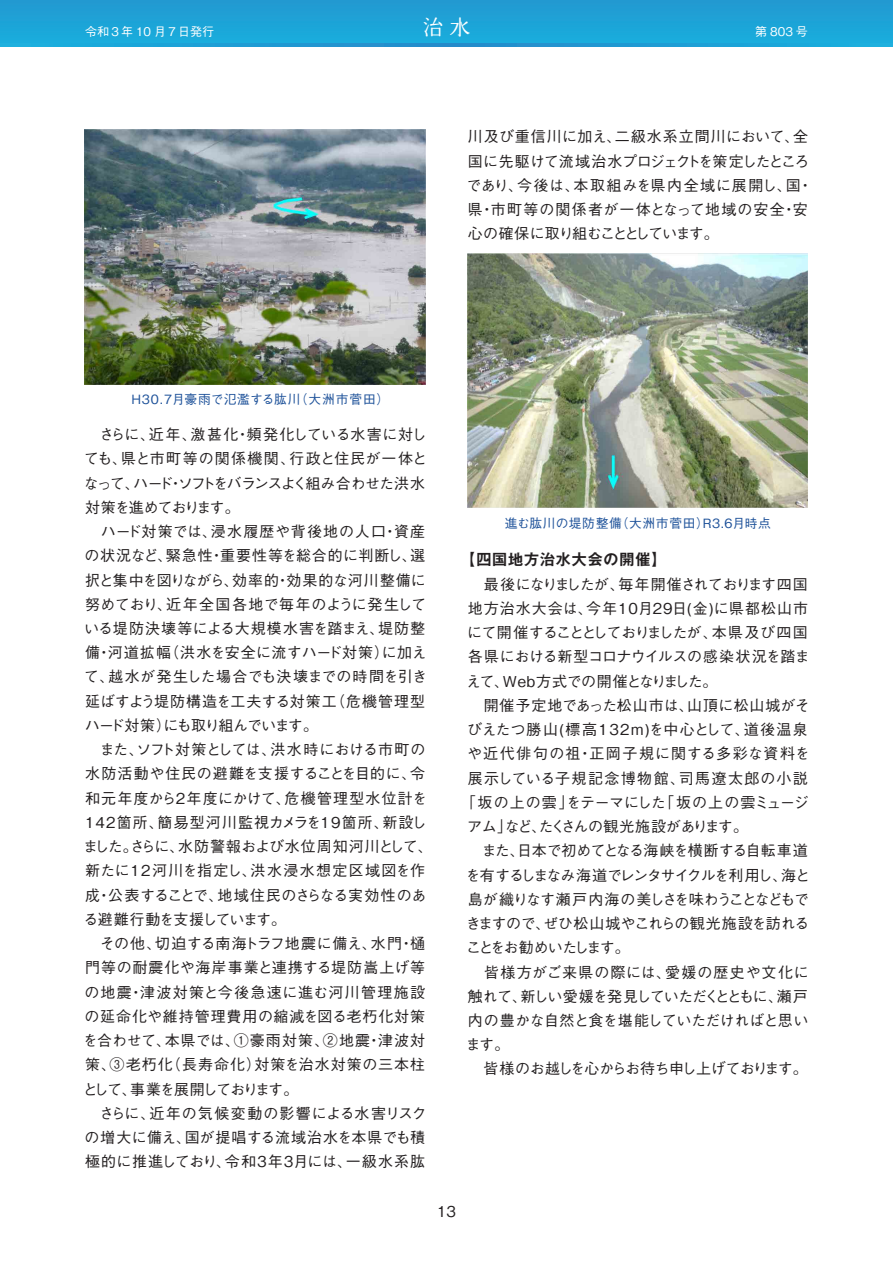
<style>
.page{position:relative;width:893px;height:1263px;background:#fff}
.page>*{position:absolute;margin:0;border:0;box-sizing:border-box;transform-origin:0 0}
.t1{font:21px "Marumin Old 90 pv RKSJ H";color:#fff}
.t2{font:500 15px/24.3px "Gothic BBB Pro";letter-spacing:.035em;color:#231f20}
.t3{font:500 15px/24.3px "Gothic BBB Pro";letter-spacing:.01em;color:#231f20}
.t4{font:500 15px "Gothic BBB Pro";letter-spacing:-.05em;color:#231f20}
.t5{font:500 15px "Gothic BBB Pro";letter-spacing:.065em;color:#231f20}
.t6{font:500 15px "Gothic BBB Pro";letter-spacing:-.03em;color:#231f20}
.t7{font:500 15px "Gothic BBB Pro";letter-spacing:-.04em;color:#231f20}
.t8{font:500 15px "Gothic BBB Pro";letter-spacing:.085em;color:#231f20}
.t9{font:500 15px "Gothic BBB Pro";letter-spacing:-.07em;color:#231f20}
.t10{font:500 15px "Gothic BBB Pro";letter-spacing:-.065em;color:#231f20}
.t11{font:500 15px "Gothic BBB Pro";letter-spacing:-.06em;color:#231f20}
.t12{font:500 15px "Gothic BBB Pro";letter-spacing:-.01em;color:#231f20}
.t13{font:500 15px "Gothic BBB Pro";letter-spacing:-.055em;color:#231f20}
.t14{font:500 15px "Gothic BBB Pro";letter-spacing:-.025em;color:#231f20}
.t15{font:500 15px "Gothic BBB Pro";letter-spacing:.08em;color:#231f20}
.t16{font:500 15px "Gothic BBB Pro";letter-spacing:.095em;color:#231f20}
.t17{font:500 15px "Gothic BBB Pro";letter-spacing:-.035em;color:#231f20}
.t18{font:700 15px "Gothic MB101 Pro De";letter-spacing:.06em;color:#231f20}
.t19{font:500 15px "Gothic BBB Pro";letter-spacing:-.11em;color:#231f20}
.t20{font:500 12.75px "Gothic BBB Pro";letter-spacing:.05em;color:#1d5199}
.t21{font:500 12.75px "Gothic BBB Pro";letter-spacing:.07em;color:#1d5199}
.t22{font:500 12px "Gothic BBB Pro";color:#fff}
</style>
<div class="page">
<img style="left:85px;top:129px;width:340px;height:255px">
<img style="left:468px;top:253px;width:340px;height:254px">
<div style="left:0;top:0;width:893px;height:47px;background:#1ca3d7"></div>
<svg style="left:0;top:44px;width:893px;height:3px"></svg>
<p class="t22" style="left:85px;top:22px;width:131px">令和３年 10 月７日発行</p>
<h1 class="t1" style="left:422px;top:17px;width:50px">治水</h1>
<p class="t22" style="left:755px;top:22px;width:54px">第 803 号</p>
<p class="t3" style="left:467px;top:123px;width:348px">川及び重信川に加え、二級水系立間川において、全国に先駆けて流域治水プロジェクトを策定したところであり、今後は、本取組みを県内全域に展開し、国・県・市町等の関係者が一体となって地域の安全・安心の確保に取り組むこととしています。</p>
<p class="t21" style="left:131px;top:389px;width:259px">H30.7月豪雨で氾濫する肱川（大洲市菅田）</p>
<p class="t2" style="left:83px;top:420px;width:351px">　さらに、近年、激甚化・頻発化している水害に対しても、県と市町等の関係機関、行政と住民が一体となって、ハード・ソフトをバランスよく組み合わせた洪水対策を進めております。<br>　ハード対策では、浸水履歴や背後地の人口・資産の状況など、緊急性・重要性等を総合的に判断し、選択と集中を図りながら、効率的・効果的な河川整備に努めており、近年全国各地で毎年のように発生している堤防決壊等による大規模水害を踏まえ、堤防整備・河道拡幅（洪水を安全に流すハード対策）に加えて、越水が発生した場合でも決壊までの時間を引き延ばすよう堤防構造を工夫する対策工（危機管理型ハード対策）にも取り組んでいます。<br>　また、ソフト対策としては、洪水時における市町の水防活動や住民の避難を支援することを目的に、令和元年度から２年度にかけて、危機管理型水位計を<br>142箇所、簡易型河川監視カメラを19箇所、新設しました。さらに、水防警報および水位周知河川として、新たに12河川を指定し、洪水浸水想定区域図を作成・公表することで、地域住民のさらなる実効性のある避難行動を支援しています。<br>　その他、切迫する南海トラフ地震に備え、水門・樋門等の耐震化や海岸事業と連携する堤防嵩上げ等の地震・津波対策と今後急速に進む河川管理施設の延命化や維持管理費用の縮減を図る老朽化対策を合わせて、本県では、①豪雨対策、②地震・津波対策、③老朽化（長寿命化）対策を治水対策の三本柱として、事業を展開しております。<br>　さらに、近年の気候変動の影響による水害リスクの増大に備え、国が提唱する流域治水を本県でも積極的に推進しており、令和３年３月には、一級水系肱</p>
<p class="t20" style="left:505px;top:513px;width:268px">進む肱川の堤防整備（大洲市菅田）R3.6月時点</p>
<p class="t18" style="left:460px;top:547px;width:208px">【四国地方治水大会の開催】</p>
<p class="t11" style="left:468px;top:572px;width:342px">　最後になりましたが、毎年開催されております四国</p>
<p class="t5" style="left:468px;top:596px;width:342px">地方治水大会は、今年10月29日(金)に県都松山市</p>
<p class="t4" style="left:467px;top:620px;width:342px">にて開催することとしておりましたが、本県及び四国</p>
<p class="t14" style="left:468px;top:645px;width:344px">各県における新型コロナウイルスの感染状況を踏ま</p>
<p class="t7" style="left:466px;top:669px;width:253px">えて、Web方式での開催となりました。</p>
<p class="t3" style="left:468px;top:691px;width:343px">　開催予定地であった松山市は、山頂に松山城がそ</p>
<p class="t8" style="left:467px;top:717px;width:342px">びえたつ勝山(標高132ｍ)を中心として、道後温泉</p>
<p class="t15" style="left:467px;top:742px;width:344px">や近代俳句の祖・正岡子規に関する多彩な資料を</p>
<p class="t16" style="left:468px;top:766px;width:342px">展示している子規記念博物館、司馬遼太郎の小説</p>
<p class="t12" style="left:461px;top:790px;width:349px">「坂の上の雲」をテーマにした「坂の上の雲ミュージ</p>
<p class="t17" style="left:467px;top:814px;width:282px">アム」など、たくさんの観光施設があります。</p>
<p class="t6" style="left:468px;top:838px;width:342px">　また、日本で初めてとなる海峡を横断する自転車道</p>
<p class="t9" style="left:466px;top:863px;width:346px">を有するしまなみ海道でレンタサイクルを利用し、海と</p>
<p class="t13" style="left:468px;top:887px;width:343px">島が織りなす瀬戸内海の美しさを味わうことなどもで</p>
<p class="t7" style="left:466px;top:911px;width:345px">きますので、ぜひ松山城やこれらの観光施設を訪れる</p>
<p class="t19" style="left:466px;top:935px;width:165px">ことをお勧めいたします。</p>
<p class="t5" style="left:468px;top:960px;width:343px">　皆様方がご来県の際には、愛媛の歴史や文化に</p>
<p class="t10" style="left:468px;top:984px;width:341px">触れて、新しい愛媛を発見していただくとともに、瀬戸</p>
<p class="t6" style="left:468px;top:1008px;width:342px">内の豊かな自然と食を堪能していただければと思い</p>
<p class="t3" style="left:466px;top:1030px;width:45px">ます。</p>
<p class="t4" style="left:468px;top:1057px;width:342px">　皆様のお越しを心からお待ち申し上げております。</p>
<p class="t3" style="left:437px;top:1197px;width:20px">13</p>
</div>
